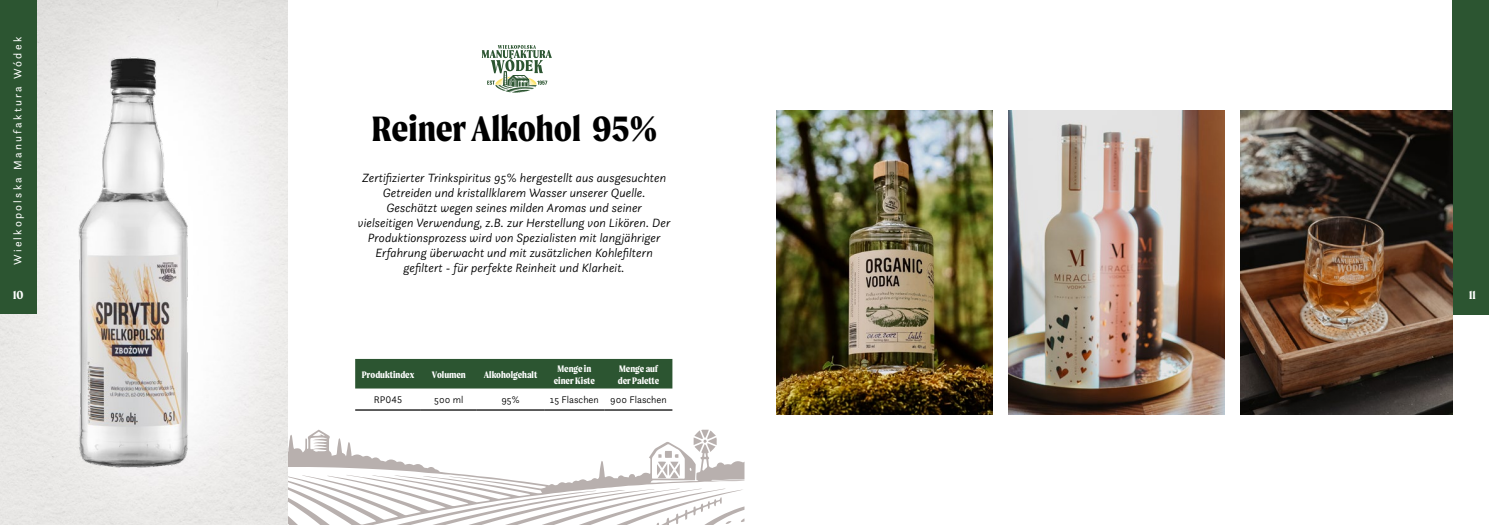
<style>
.page{position:relative;width:1489px;height:525px;background:#fff}
.page>*{position:absolute;margin:0;border:0;box-sizing:border-box;transform-origin:0 0}
.t1{font:700 37.5px "Moret";color:#000}
.t2{font:italic 300 12.5px/15px "Questa Sans";color:#000;text-align:center}
.t3{font:700 12.5px "Moret";color:#fff}
.t4{font:11.25px "Questa Sans";letter-spacing:.2em;color:#fff}
.t5{font:700 10px/12px "Moret";color:#fff;text-align:center}
.t6{font:300 10px "Questa Sans";color:#000}
</style>
<div class="page">
<div style="left:1451px;top:0;width:37px;height:315px;background:#2c5531"></div>
<svg style="left:288px;top:429px;width:456px;height:95px"></svg>
<svg style="left:288px;top:512px;width:18px;height:12px"></svg>
<svg style="left:693px;top:429px;width:24px;height:23px"></svg>
<svg style="left:366px;top:488px;width:378px;height:36px"></svg>
<svg style="left:657px;top:450px;width:22px;height:28px"></svg>
<div style="left:0;top:0;width:37px;height:313px;background:#2c5531"></div>
<svg style="left:482px;top:45px;width:70px;height:48px"></svg>
<img style="left:0;top:37px;width:284px;height:450px">
<div style="left:355px;top:359px;width:317px;height:29px;background:#2c5531"></div>
<hr style="left:355px;top:409px;width:66px;height:1px;background:#000">
<hr style="left:421px;top:409px;width:56px;height:1px;background:#000">
<hr style="left:477px;top:409px;width:67px;height:1px;background:#000">
<hr style="left:544px;top:409px;width:60px;height:1px;background:#000">
<hr style="left:604px;top:409px;width:68px;height:1px;background:#000">
<img style="left:776px;top:110px;width:216px;height:304px">
<img style="left:1008px;top:110px;width:216px;height:304px">
<img style="left:1240px;top:110px;width:211px;height:304px">
<p class="t4" style="left:11px;top:265px;width:229px;rotate:-90deg">Wielkopolska Manufaktura Wódek</p>
<h1 class="t1" style="left:371px;top:107px;width:287px">Reiner Alkohol 95%</h1>
<p class="t2" style="left:358px;top:170px;width:314px">Zertifizierter Trinkspiritus 95% hergestellt aus ausgesuchten Getreiden und kristallklarem Wasser unserer Quelle.<br>Geschätzt wegen seines milden Aromas und seiner vielseitigen Verwendung, z.B. zur Herstellung von Likören. Der Produktionsprozess wird von Spezialisten mit langjähriger Erfahrung überwacht und mit zusätzlichen Kohlefiltern gefiltert - für perfekte Reinheit und Klarheit.</p>
<p class="t3" style="left:13px;top:288px;width:12px">10</p>
<p class="t3" style="left:1468px;top:288px;width:8px">11</p>
<p class="t5" style="left:362px;top:368px;width:54px">Produktindex</p>
<p class="t5" style="left:432px;top:368px;width:35px">Volumen</p>
<p class="t5" style="left:484px;top:368px;width:55px">Alkoholgehalt</p>
<p class="t5" style="left:554px;top:362px;width:43px">Menge in einer Kiste</p>
<p class="t5" style="left:617px;top:362px;width:43px;text-align:left">Menge auf der Palette</p>
<p class="t6" style="left:374px;top:393px;width:30px">RP045</p>
<p class="t6" style="left:434px;top:393px;width:31px">500 ml</p>
<p class="t6" style="left:501px;top:393px;width:20px">95%</p>
<p class="t6" style="left:550px;top:393px;width:118px">15 Flaschen 900 Flaschen</p>
</div>
